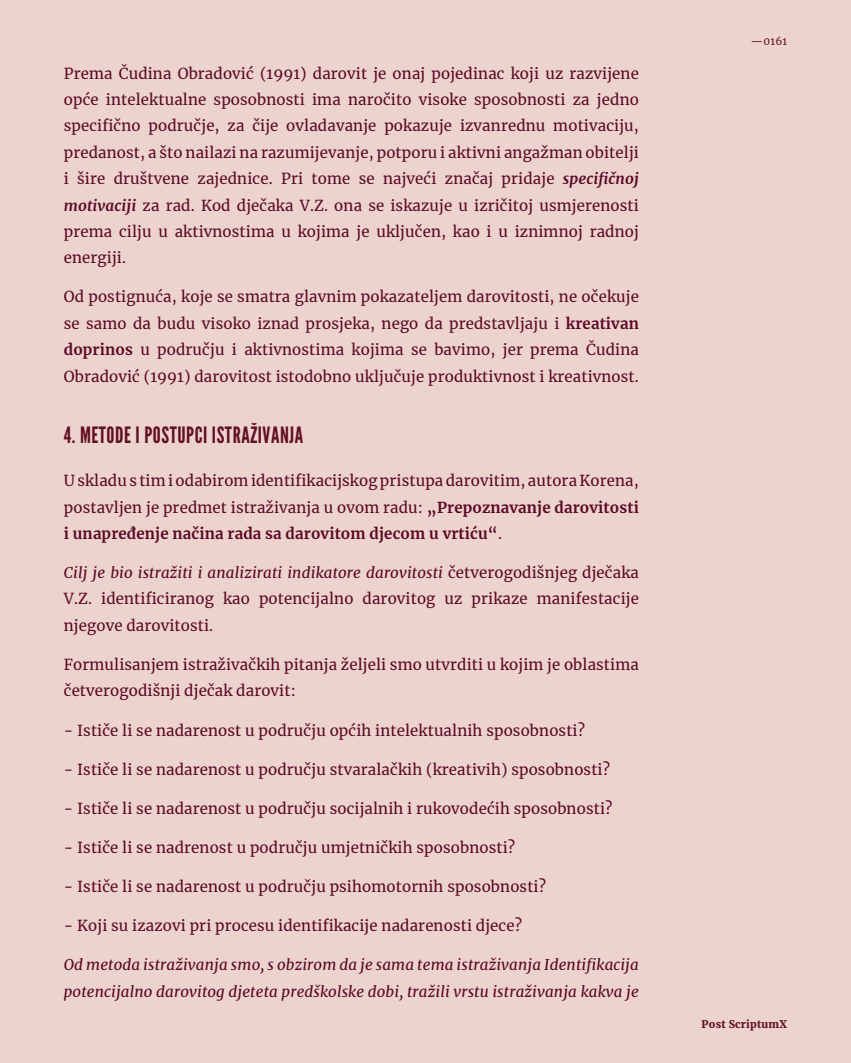
<style>
.page{position:relative;width:851px;height:1063px;background:#fff}
.page>*{position:absolute;margin:0;border:0;box-sizing:border-box;transform-origin:0 0}
.t1{font:22.5px "League Gothic";letter-spacing:.025em;color:#621124}
.t2{font:15px/26.4px "Merriweather";letter-spacing:.01em;color:#5b0925;text-align:justify}
.t3{font:italic 15px/26.4px "Merriweather";letter-spacing:.01em;color:#5b0925}
.t4{font:900 10.5px "Merriweather";letter-spacing:.02em;color:#621124}
.t5{font:10.5px "Merriweather";color:#621124}
.s1{font-weight:700;font-style:italic}
.s2{font-weight:700}
.s3{font-style:italic}
</style>
<div class="page">
<div style="left:0;top:0;width:850px;height:1063px;background:#edd3ce"></div>
<p class="t2" style="left:64px;top:59px;width:576px">Prema Čudina Obradović (1991) darovit je onaj pojedinac koji uz razvijene opće intelektualne sposobnosti ima naročito visoke sposobnosti za jedno specifično područje, za čije ovladavanje pokazuje izvanrednu motivaciju, predanost, a što nailazi na razumijevanje, potporu i aktivni angažman obitelji i šire društvene zajednice. Pri tome se najveći značaj pridaje <span class="s1">specifičnoj motivaciji</span> za rad. Kod dječaka V.Z. ona se iskazuje u izričitoj usmjerenosti prema cilju u aktivnostima u kojima je uključen, kao i u iznimnoj radnoj energiji.</p>
<p class="t2" style="left:64px;top:283px;width:576px">Od postignuća, koje se smatra glavnim pokazateljem darovitosti, ne očekuje se samo da budu visoko iznad prosjeka, nego da predstavljaju i <span class="s2">kreativan doprinos</span> u području i aktivnostima kojima se bavimo, jer prema Čudina Obradović (1991) darovitost istodobno uključuje produktivnost i kreativnost.</p>
<h1 class="t1" style="left:64px;top:421px;width:241px">4. METODE I POSTUPCI ISTRAŽIVANJA</h1>
<p class="t2" style="left:64px;top:467px;width:576px">U skladu s tim i odabirom identifikacijskog pristupa darovitim, autora Korena, postavljen je predmet istraživanja u ovom radu: <span class="s2">„Prepoznavanje darovitosti i unapređenje načina rada sa darovitom djecom u vrtiću“</span>.</p>
<p class="t2" style="left:64px;top:559px;width:576px"><span class="s3">Cilj je bio istražiti i analizirati indikatore darovitosti</span> četverogodišnjeg dječaka V.Z. identificiranog kao potencijalno darovitog uz prikaze manifestacije njegove darovitosti.</p>
<p class="t2" style="left:64px;top:651px;width:576px">Formulisanjem istraživačkih pitanja željeli smo utvrditi u kojim je oblastima četverogodišnji dječak darovit:</p>
<p class="t2" style="left:64px;top:716px;width:522px">- Ističe li se nadarenost u području općih intelektualnih sposobnosti?</p>
<p class="t2" style="left:64px;top:756px;width:547px">- Ističe li se nadarenost u području stvaralačkih (kreativih) sposobnosti?</p>
<p class="t2" style="left:64px;top:795px;width:550px">- Ističe li se nadarenost u području socijalnih i rukovodećih sposobnosti?</p>
<p class="t2" style="left:64px;top:834px;width:453px">- Ističe li se nadrenost u području umjetničkih sposobnosti?</p>
<p class="t2" style="left:64px;top:873px;width:483px">- Ističe li se nadarenost u području psihomotornih sposobnosti?</p>
<p class="t2" style="left:64px;top:912px;width:459px">- Koji su izazovi pri procesu identifikacije nadarenosti djece?</p>
<p class="t3" style="left:64px;top:951px;width:576px">Od metoda istraživanja smo, s obzirom da je sama tema istraživanja Identifikacija potencijalno darovitog djeteta predškolske dobi, tražili vrstu istraživanja kakva je</p>
<p class="t5" style="left:750px;top:34px;width:38px">—0161</p>
<p class="t4" style="left:701px;top:1017px;width:87px">Post ScriptumX</p>
</div>
